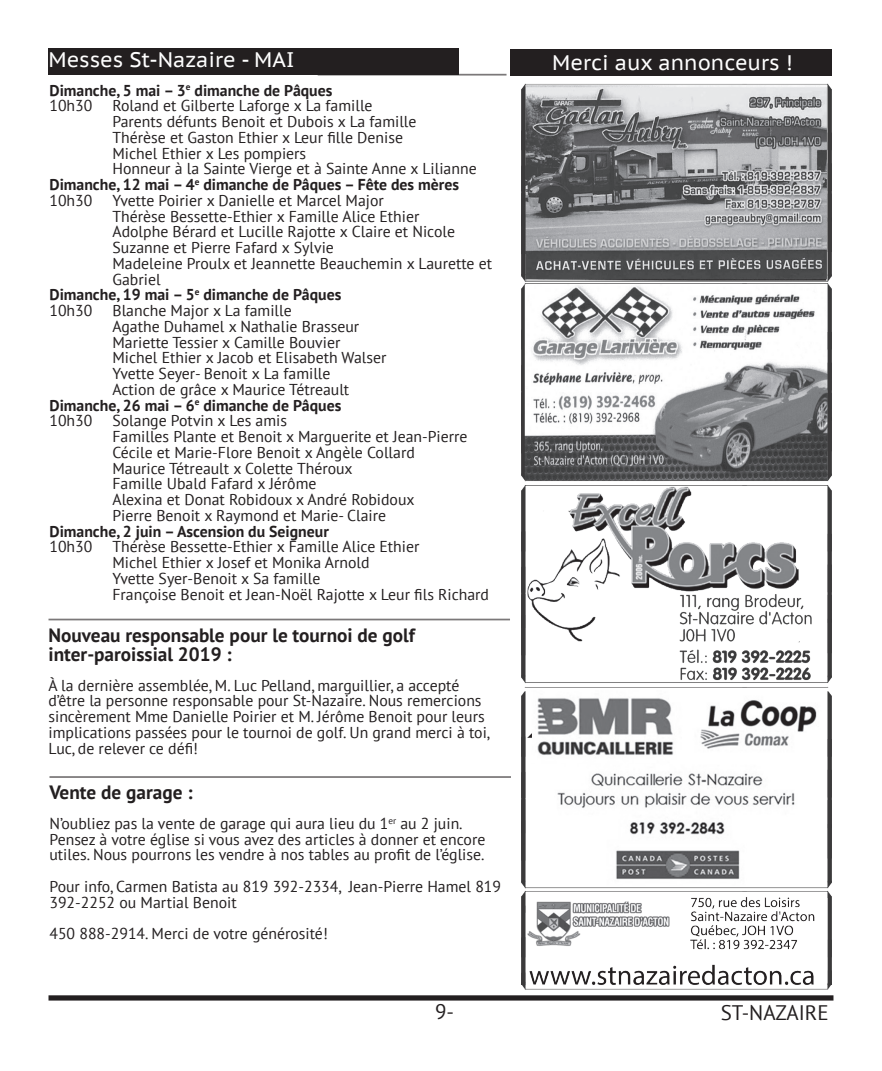
<style>
.page{position:relative;width:882px;height:1071px;background:#fff}
.page>*{position:absolute;margin:0;border:0;box-sizing:border-box;transform-origin:0 0}
.t1{font:21px "PT Sans Caption";color:#fff}
.t2{font:21px "PT Sans";color:#231f20}
.t3{font:700 19.25px/19.2px "PT Sans";color:#231f20}
.t4{font:15.75px/15.8px "PT Sans";color:#231f20}
.t5{font:700 15.75px/15.8px "PT Sans";color:#231f20}
.s1{font-weight:400}
</style>
<div class="page">
<div style="left:49px;top:995px;width:784px;height:6px;background:#231f20"></div>
<div style="left:49px;top:48px;width:410px;height:27px;background:#231f20"></div>
<hr style="left:318px;top:74px;width:189px;height:2px;background:#231f20">
<div style="left:510px;top:49px;width:322px;height:27px;background:#231f20"></div>
<hr style="left:49px;top:619px;width:461px;height:1px;background:#231f20">
<hr style="left:49px;top:776px;width:462px;height:2px;background:#231f20">
<img style="left:522px;top:83px;width:310px;height:913px">
<h1 class="t1" style="left:49px;top:46px;width:247px">Messes St-Nazaire - MAI</h1>
<p class="t5" style="left:49px;top:82px;width:284px">Dimanche, 5 mai – 3<sup>e</sup> dimanche de Pâques<br><span class="s1">10h30</span></p>
<p class="t4" style="left:112px;top:98px;width:262px">Roland et Gilberte Laforge x La famille</p>
<p class="t4" style="left:112px;top:113px;width:306px">Parents défunts Benoit et Dubois x La famille</p>
<p class="t4" style="left:112px;top:129px;width:292px">Thérèse et Gaston Ethier x Leur fille Denise</p>
<p class="t4" style="left:112px;top:145px;width:195px">Michel Ethier x Les pompiers</p>
<p class="t4" style="left:112px;top:161px;width:366px">Honneur à la Sainte Vierge et à Sainte Anne x Lilianne</p>
<p class="t5" style="left:49px;top:177px;width:411px">Dimanche, 12 mai – 4<sup>e</sup> dimanche de Pâques – Fête des mères</p>
<p class="t4" style="left:49px;top:192px;width:44px">10h30</p>
<p class="t4" style="left:112px;top:192px;width:273px">Yvette Poirier x Danielle et Marcel Major</p>
<p class="t4" style="left:112px;top:208px;width:309px">Thérèse Bessette-Ethier x Famille Alice Ethier</p>
<p class="t4" style="left:112px;top:224px;width:344px">Adolphe Bérard et Lucille Rajotte x Claire et Nicole</p>
<p class="t4" style="left:112px;top:239px;width:223px">Suzanne et Pierre Fafard x Sylvie</p>
<p class="t4" style="left:112px;top:255px;width:381px">Madeleine Proulx et Jeannette Beauchemin x Laurette et</p>
<p class="t4" style="left:112px;top:271px;width:50px">Gabriel</p>
<p class="t5" style="left:49px;top:287px;width:293px">Dimanche, 19 mai – 5<sup>e</sup> dimanche de Pâques</p>
<p class="t4" style="left:49px;top:302px;width:44px">10h30</p>
<p class="t4" style="left:112px;top:302px;width:181px">Blanche Major x La famille</p>
<p class="t4" style="left:112px;top:318px;width:248px">Agathe Duhamel x Nathalie Brasseur</p>
<p class="t4" style="left:112px;top:334px;width:229px">Mariette Tessier x Camille Bouvier</p>
<p class="t4" style="left:112px;top:350px;width:275px">Michel Ethier x Jacob et Elisabeth Walser</p>
<p class="t4" style="left:112px;top:365px;width:220px">Yvette Seyer- Benoit x La famille</p>
<p class="t4" style="left:112px;top:381px;width:238px">Action de grâce x Maurice Tétreault</p>
<p class="t5" style="left:49px;top:397px;width:293px">Dimanche, 26 mai – 6<sup>e</sup> dimanche de Pâques</p>
<p class="t4" style="left:49px;top:413px;width:44px">10h30</p>
<p class="t4" style="left:112px;top:413px;width:357px">Solange Potvin x Les amis<br>Familles Plante et Benoit x Marguerite et Jean-Pierre Cécile et Marie-Flore Benoit x Angèle Collard Maurice Tétreault x Colette Théroux<br>Famille Ubald Fafard x Jérôme<br>Alexina et Donat Robidoux x André Robidoux<br>Pierre Benoit x Raymond et Marie- Claire</p>
<p class="t5" style="left:49px;top:523px;width:281px">Dimanche, 2 juin – Ascension du Seigneur</p>
<p class="t4" style="left:49px;top:539px;width:44px">10h30</p>
<p class="t4" style="left:112px;top:539px;width:378px">Thérèse Bessette-Ethier x Famille Alice Ethier<br>Michel Ethier x Josef et Monika Arnold<br>Yvette Syer-Benoit x Sa famille<br>Françoise Benoit et Jean-Noël Rajotte x Leur fils Richard</p>
<p class="t3" style="left:49px;top:625px;width:368px">Nouveau responsable pour le tournoi de golf inter-paroissial 2019 :</p>
<p class="t4" style="left:49px;top:677px;width:443px">À la dernière assemblée, M. Luc Pelland, marguillier, a accepté d’être la personne responsable pour St-Nazaire. Nous remercions sincèrement Mme Danielle Poirier et M. Jérôme Benoit pour leurs implications passées pour le tournoi de golf. Un grand merci à toi, Luc, de relever ce défi!</p>
<p class="t3" style="left:49px;top:782px;width:145px">Vente de garage :</p>
<p class="t4" style="left:49px;top:815px;width:437px">N’oubliez pas la vente de garage qui aura lieu du 1<sup>er</sup> au 2 juin.<br>Pensez à votre église si vous avez des articles à donner et encore utiles. Nous pourrons les vendre à nos tables au profit de l’église.</p>
<p class="t4" style="left:49px;top:878px;width:453px">Pour info, Carmen Batista au 819 392-2334, Jean-Pierre Hamel 819<br>392-2252 ou Martial Benoit</p>
<p class="t4" style="left:49px;top:925px;width:280px">450 888-2914. Merci de votre générosité!</p>
<h1 class="t2" style="left:435px;top:998px;width:21px">9-</h1>
<h1 class="t1" style="left:552px;top:49px;width:242px">Merci aux annonceurs !</h1>
<h1 class="t2" style="left:721px;top:999px;width:109px">ST-NAZAIRE</h1>
</div>
